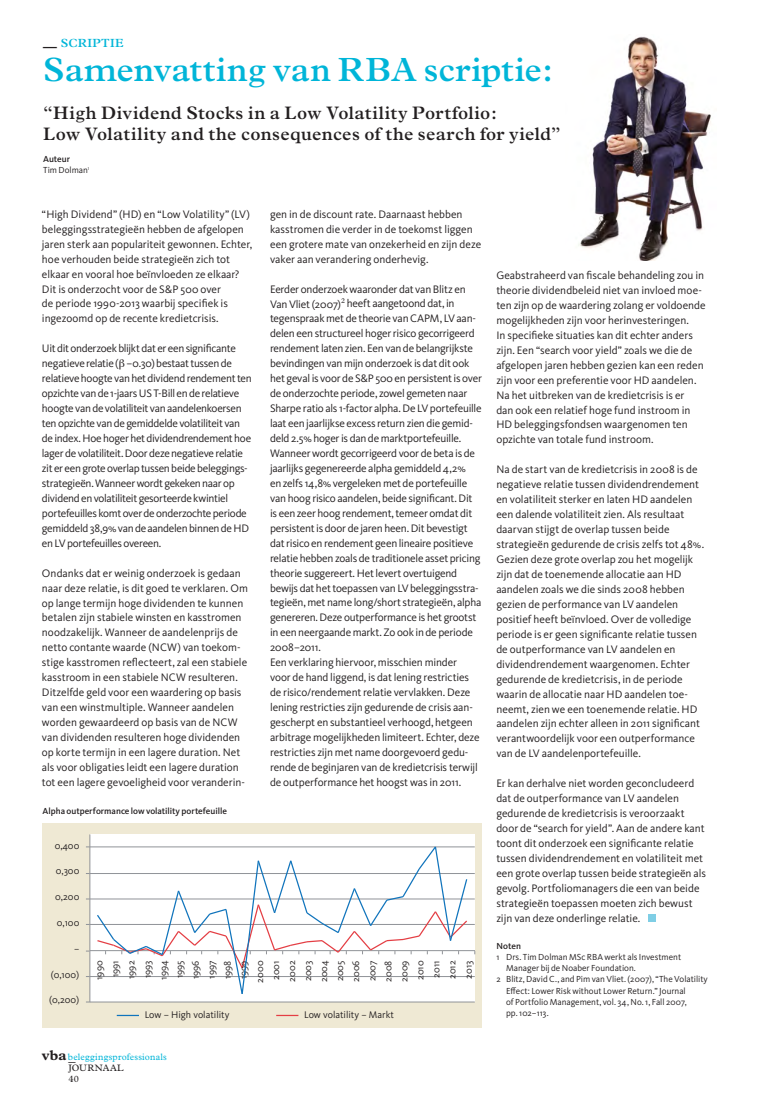
<style>
.page{position:relative;width:780px;height:1117px;background:#fff}
.page>*{position:absolute;margin:0;border:0;box-sizing:border-box;transform-origin:0 0}
.t1{font:600 33.75px "Plantin";letter-spacing:-.005em;color:#00b5d8}
.t2{font:600 18.12px/21.8px "Plantin";letter-spacing:.015em;color:#231f20}
.t3{font:700 14.25px "Plantin";color:#231f20}
.t4{font:600 11.88px "Plantin";letter-spacing:.025em;color:#00b5d8}
.t5{font:11.25px/15px "Kievit OT";letter-spacing:-.005em;color:#231f20}
.t6{font:11.25px/15px "Kievit OT";letter-spacing:-.03em;color:#231f20}
.t7{font:10px/16px "Kievit OT";color:#231f20;text-align:center}
.t8{font:9.38px "Plantin";letter-spacing:.02em;color:#00b5d8}
.t9{font:9.38px/10.6px "Plantin";letter-spacing:.025em;color:#231f20}
.t10{font:9px/11.2px "Kievit OT";letter-spacing:-.005em;color:#231f20}
.t11{font:500 9px "Kievit OT";color:#231f20}
.s1{font-size:13.75px;color:#231f20}
.s2{font-weight:500}
.s3{font-weight:700;font-size:14.25px;color:#231f20}
</style>
<div class="page">
<div style="left:648px;top:914px;width:7px;height:7px;background:#7fcee5"></div>
<div style="left:43px;top:822px;width:439px;height:205px;background:#efe9d4"></div>
<svg style="left:276px;top:1014px;width:22px;height:1px"></svg>
<div style="left:90px;top:833px;width:385px;height:168px;background:#fff"></div>
<hr style="left:89px;top:846px;width:386px;height:1px;background:#909398">
<hr style="left:89px;top:873px;width:386px;height:1px;background:#909398">
<hr style="left:89px;top:898px;width:386px;height:1px;background:#909398">
<hr style="left:89px;top:923px;width:386px;height:1px;background:#909398">
<hr style="left:89px;top:976px;width:386px;height:1px;background:#909398">
<hr style="left:89px;top:1001px;width:386px;height:1px;background:#909398">
<hr style="left:90px;top:834px;width:1px;height:168px;background:#909398">
<hr style="left:90px;top:950px;width:385px;height:1px;background:#909398">
<svg style="left:96px;top:846px;width:372px;height:148px"></svg>
<svg style="left:117px;top:1014px;width:22px;height:1px"></svg>
<img style="left:578px;top:36px;width:133px;height:225px">
<p class="t4" style="left:43px;top:36px;width:82px"><span class="s1">—</span> SCRIPTIE</p>
<h1 class="t1" style="left:43px;top:50px;width:511px">Samenvatting van RBA scriptie:</h1>
<h2 class="t2" style="left:43px;top:101px;width:519px">“High Dividend Stocks in a Low Volatility Portfolio:<br>Low Volatility and the consequences of the search for yield”</h2>
<p class="t10" style="left:43px;top:153px;width:48px"><span class="s2">Auteur<br></span>Tim Dolman<sup>1</sup></p>
<p class="t5" style="left:42px;top:207px;width:212px">“High Dividend” (HD) en “Low Volatility” (LV) beleggingsstrategieën hebben de afgelopen jaren sterk aan populariteit gewonnen. Echter, hoe verhouden beide strategieën zich tot elkaar en vooral hoe beïnvloeden ze elkaar?<br>Dit is onderzocht voor de S&amp;P 500 over<br>de periode 1990-2013 waarbij specifiek is ingezoomd op de recente kredietcrisis.</p>
<p class="t6" style="left:42px;top:341px;width:211px">Uit dit onderzoek blijkt dat er een significante negatieve relatie ( –0.30) bestaat tussen de relatieve hoogte van het dividend rendement ten opzichte van de 1-jaars US T-Bill en de relatieve hoogte van de volatiliteit van aandelenkoersen ten opzichte van de gemiddelde volatiliteit van de index. Hoe hoger het dividendrendement hoe lager de volatiliteit. Door deze negatieve relatie zit er een grote overlap tussen beide beleggings&shy;strategieën. Wanneer wordt gekeken naar op dividend en volatiliteit gesorteerde kwintiel portefeuilles komt over de onderzochte periode gemiddeld 38,9% van de aandelen binnen de HD en LV portefeuilles overeen.</p>
<p class="t5" style="left:42px;top:565px;width:207px">Ondanks dat er weinig onderzoek is gedaan naar deze relatie, is dit goed te verklaren. Om op lange termijn hoge dividenden te kunnen betalen zijn stabiele winsten en kasstromen noodzakelijk. Wanneer de aandelenprijs de netto contante waarde (NCW) van toekom&shy;stige kasstromen reflecteert, zal een stabiele kasstroom in een stabiele NCW resulteren.<br>Ditzelfde geld voor een waardering op basis van een winstmultiple. Wanneer aandelen worden gewaardeerd op basis van de NCW van dividenden resulteren hoge dividenden op korte termijn in een lagere duration. Net als voor obligaties leidt een lagere duration tot een lagere gevoeligheid voor veranderin-</p>
<p class="t11" style="left:43px;top:805px;width:186px">Alpha outperformance low volatility portefeuille</p>
<p class="t7" style="left:55px;top:837px;width:26px">0,400</p>
<p class="t7" style="left:56px;top:862px;width:25px">0,300</p>
<p class="t7" style="left:55px;top:888px;width:26px">0,200</p>
<p class="t7" style="left:57px;top:914px;width:24px">0,100</p>
<p class="t5" style="left:270px;top:207px;width:213px">gen in de discount rate. Daarnaast hebben kasstromen die verder in de toekomst liggen een grotere mate van onzekerheid en zijn deze vaker aan verandering onderhevig.</p>
<p class="t5" style="left:270px;top:281px;width:213px">Eerder onderzoek waaronder dat van Blitz en Van Vliet (2007)<sup>2</sup> heeft aangetoond dat, in tegenspraak met de theorie van CAPM, LV aan&shy;delen een structureel hoger risico gecorrigeerd rendement laten zien. Een van de belangrijkste bevindingen van mijn onderzoek is dat dit ook het geval is voor de S&amp;P 500 en persistent is over de onderzochte periode, zowel gemeten naar Sharpe ratio als 1-factor alpha. De LV portefeuille laat een jaarlijkse excess return zien die gemid&shy;deld 2.5% hoger is dan de marktportefeuille.<br>Wanneer wordt gecorrigeerd voor de beta is de jaarlijks gegenereerde alpha gemiddeld 4,2%<br>en zelfs 14,8% vergeleken met de portefeuille van hoog risico aandelen, beide significant. Dit is een zeer hoog rendement, temeer omdat dit persistent is door de jaren heen. Dit bevestigt dat risico en rendement geen lineaire positieve relatie hebben zoals de traditionele asset pricing theorie suggereert. Het levert overtuigend bewijs dat het toepassen van LV beleggingsstra&shy;tegieën, met name long/short strategieën, alpha genereren. Deze outperformance is het grootst in een neergaande markt. Zo ook in de periode 2008–2011.<br>Een verklaring hiervoor, misschien minder<br>voor de hand liggend, is dat lening restricties de risico/rendement relatie vervlakken. Deze lening restricties zijn gedurende de crisis aan&shy;gescherpt en substantieel verhoogd, hetgeen arbitrage mogelijkheden limiteert. Echter, deze restricties zijn met name doorgevoerd gedu&shy;rende de beginjaren van de kredietcrisis terwijl de outperformance het hoogst was in 2011.</p>
<p class="t7" style="left:51px;top:966px;width:30px">(0,100)</p>
<p class="t7" style="left:49px;top:991px;width:32px">(0,200)</p>
<p class="t7" style="left:91px;top:982px;width:23px;rotate:-90deg">1990<br>1991<br>1992<br>1993<br>1994<br>1995<br>1996<br>1997<br>1998<br>1999<br>2000<br>2001<br>2002<br>2003<br>2004<br>2005<br>2006<br>2007<br>2008<br>2009<br>2010<br>2011<br>2012<br>2013</p>
<p class="t7" style="left:145px;top:1006px;width:86px">Low – High volatility</p>
<p class="t7" style="left:304px;top:1006px;width:91px">Low volatility – Markt</p>
<p class="t8" style="left:42px;top:1051px;width:127px"><span class="s3">vba</span>beleggingsprofessionals</p>
<p class="t3" style="left:69px;top:1047px;width:9px">_</p>
<p class="t9" style="left:68px;top:1062px;width:57px">JOURNAAL<br>40</p>
<p class="t5" style="left:496px;top:268px;width:211px">Geabstraheerd van fiscale behandeling zou in theorie dividendbeleid niet van invloed moe&shy;ten zijn op de waardering zolang er voldoende mogelijkheden zijn voor herinvesteringen.<br>In specifieke situaties kan dit echter anders zijn. Een “search voor yield” zoals we die de afgelopen jaren hebben gezien kan een reden zijn voor een preferentie voor HD aandelen.<br>Na het uitbreken van de kredietcrisis is er<br>dan ook een relatief hoge fund instroom in HD beleggingsfondsen waargenomen ten opzichte van totale fund instroom.</p>
<p class="t5" style="left:496px;top:462px;width:209px">Na de start van de kredietcrisis in 2008 is de negatieve relatie tussen dividendrendement en volatiliteit sterker en laten HD aandelen een dalende volatiliteit zien. Als resultaat daarvan stijgt de overlap tussen beide strategieën gedurende de crisis zelfs tot 48%.<br>Gezien deze grote overlap zou het mogelijk zijn dat de toenemende allocatie aan HD aandelen zoals we die sinds 2008 hebben gezien de performance van LV aandelen positief heeft beïnvloed. Over de volledige periode is er geen significante relatie tussen de outperformance van LV aandelen en dividendrendement waargenomen. Echter gedurende de kredietcrisis, in de periode waarin de allocatie naar HD aandelen toe&shy;neemt, zien we een toenemende relatie. HD aandelen zijn echter alleen in 2011 significant verantwoordelijk voor een outperformance van de LV aandelenportefeuille.</p>
<p class="t5" style="left:496px;top:776px;width:211px">Er kan derhalve niet worden geconcludeerd dat de outperformance van LV aandelen gedurende de kredietcrisis is veroorzaakt door de “search for yield”. Aan de andere kant toont dit onderzoek een significante relatie tussen dividendrendement en volatiliteit met een grote overlap tussen beide strategieën als gevolg. Portfoliomanagers die een van beide strategieën toepassen moeten zich bewust zijn van deze onderlinge relatie.</p>
<p class="t11" style="left:496px;top:940px;width:26px">Noten</p>
<p class="t10" style="left:496px;top:951px;width:186px">1 Drs. Tim Dolman MSc RBA werkt als Investment</p>
<p class="t10" style="left:506px;top:962px;width:131px">Manager bij de Noaber Foundation.</p>
<p class="t10" style="left:496px;top:973px;width:213px">2 Blitz, David C., and Pim van Vliet. (2007), “The Volatility</p>
<p class="t10" style="left:506px;top:984px;width:181px">Effect: Lower Risk without Lower Return.” Journal</p>
<p class="t10" style="left:506px;top:996px;width:182px">of Portfolio Management, vol. 34, No. 1, Fall 2007,</p>
<p class="t10" style="left:506px;top:1007px;width:44px">pp. 102–113.</p>
</div>
